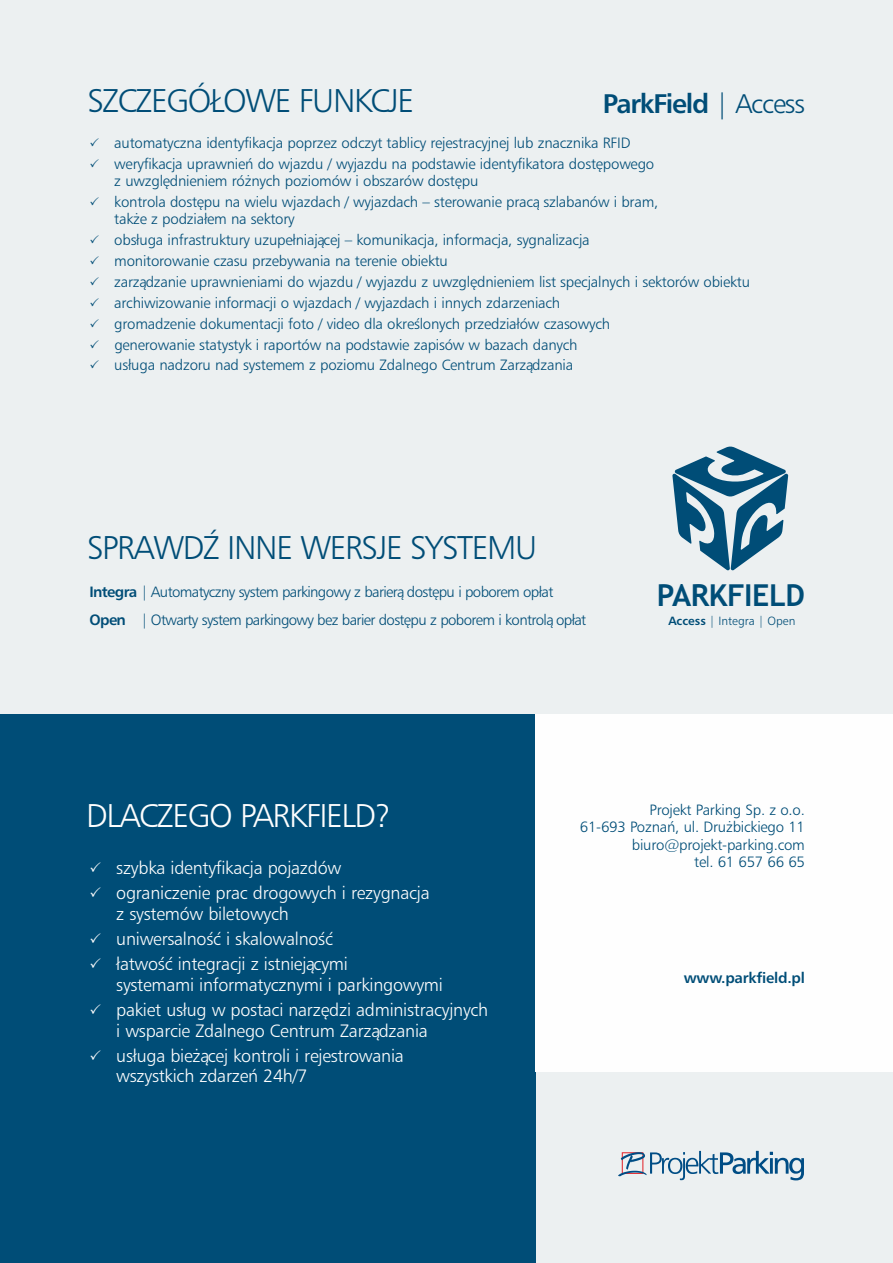
<style>
.page{position:relative;width:893px;height:1263px;background:#ecf0f1}
.page>*{position:absolute;margin:0;border:0;box-sizing:border-box;transform-origin:0 0}
.t1{font:33px "Humanist 777 Lt AT";letter-spacing:-.04em;color:#004d77}
.t2{font:33px "Humanist 777 Lt AT";letter-spacing:-.04em;color:#fefefe}
.t3{font:700 30.3px "Trebuchet MS";letter-spacing:-.015em;color:#004d77}
.t4{font:27px "Humanist 777 AT Bold";letter-spacing:-.045em;color:#004d77}
.t5{font:18px/25px "Humanist 777 Lt AT";letter-spacing:-.015em;color:#fefefe}
.t6{font:15px/20.9px "Humanist 777 Lt AT";letter-spacing:-.015em;color:#004d77}
.t7{font:15px "Humanist 777 Lt AT";letter-spacing:-.04em;color:#004d77}
.t8{font:15px "Humanist 777 AT Bold";letter-spacing:-.015em;color:#004d77}
.t9{font:12px "Humanist 777 Lt AT";color:#004d77}
.s1{font-family:"Humanist 777 Lt AT"}
.s2{font-family:"Humanist 777 AT Bold"}
</style>
<div class="page">
<div style="left:0;top:714px;width:536px;height:549px;background:#004d77"></div>
<div style="left:536px;top:714px;width:357px;height:357px;background:#fefefe"></div>
<svg style="left:672px;top:446px;width:116px;height:124px"></svg>
<svg style="left:618px;top:1151px;width:186px;height:29px"></svg>
<h1 class="t1" style="left:87px;top:87px;width:328px">SZCZEGÓŁOWE FUNKCJE</h1>
<h3 class="t4" style="left:603px;top:92px;width:203px">ParkField <span class="s1">| Access</span></h3>
<p class="t6" style="left:114px;top:133px;width:541px">automatyczna identyfikacja poprzez odczyt tablicy rejestracyjnej lub znacznika RFID weryfikacja uprawnień do wjazdu / wyjazdu na podstawie identyfikatora dostępowego</p>
<p class="t6" style="left:114px;top:172px;width:545px">z uwzględnieniem różnych poziomów i obszarów dostępu<br>kontrola dostępu na wielu wjazdach / wyjazdach – sterowanie pracą szlabanów i bram,</p>
<p class="t6" style="left:114px;top:210px;width:637px">także z podziałem na sektory<br>obsługa infrastruktury uzupełniającej – komunikacja, informacja, sygnalizacja<br>monitorowanie czasu przebywania na terenie obiektu<br>zarządzanie uprawnieniami do wjazdu / wyjazdu z uwzględnieniem list specjalnych i sektorów obiektu archiwizowanie informacji o wjazdach / wyjazdach i innych zdarzeniach<br>gromadzenie dokumentacji foto / video dla określonych przedziałów czasowych</p>
<p class="t6" style="left:114px;top:335px;width:465px">generowanie statystyk i raportów na podstawie zapisów w bazach danych usługa nadzoru nad systemem z poziomu Zdalnego Centrum Zarządzania</p>
<h1 class="t1" style="left:87px;top:533px;width:452px">SPRAWDŹ INNE WERSJE SYSTEMU</h1>
<p class="t7" style="left:90px;top:585px;width:465px"><span class="s2">Integra</span> | Automatyczny system parkingowy z barierą dostępu i poborem opłat</p>
<h2 class="t3" style="left:657px;top:584px;width:149px">PARKFIELD</h2>
<p class="t7" style="left:90px;top:614px;width:498px"><span class="s2">Open</span> | Otwarty system parkingowy bez barier dostępu z poborem i kontrolą opłat</p>
<p class="t9" style="left:668px;top:616px;width:129px"><span class="s2">Access</span> | Integra | Open</p>
<h1 class="t2" style="left:86px;top:802px;width:306px">DLACZEGO PARKFIELD?</h1>
<p class="t5" style="left:116px;top:856px;width:315px">szybka identyfikacja pojazdów ograniczenie prac drogowych i rezygnacja</p>
<p class="t5" style="left:116px;top:902px;width:233px">z systemów biletowych uniwersalność i skalowalność łatwość integracji z istniejącymi</p>
<p class="t5" style="left:116px;top:973px;width:374px">systemami informatycznymi i parkingowymi pakiet usług w postaci narzędzi administracyjnych</p>
<p class="t5" style="left:116px;top:1019px;width:313px">i wsparcie Zdalnego Centrum Zarządzania</p>
<p class="t5" style="left:116px;top:1046px;width:289px;line-height:20.9px">usługa bieżącej kontroli i rejestrowania wszystkich zdarzeń 24h/7</p>
<p class="t6" style="left:580px;top:802px;width:227px;line-height:17.4px;text-align:right">Projekt Parking Sp. z o.o.<br>61-693 Poznań, ul. Drużbickiego 11 biuro@projekt-parking.com<br>tel. 61 657 66 65</p>
<p class="t8" style="left:684px;top:971px;width:123px">www.parkfield.pl</p>
</div>
